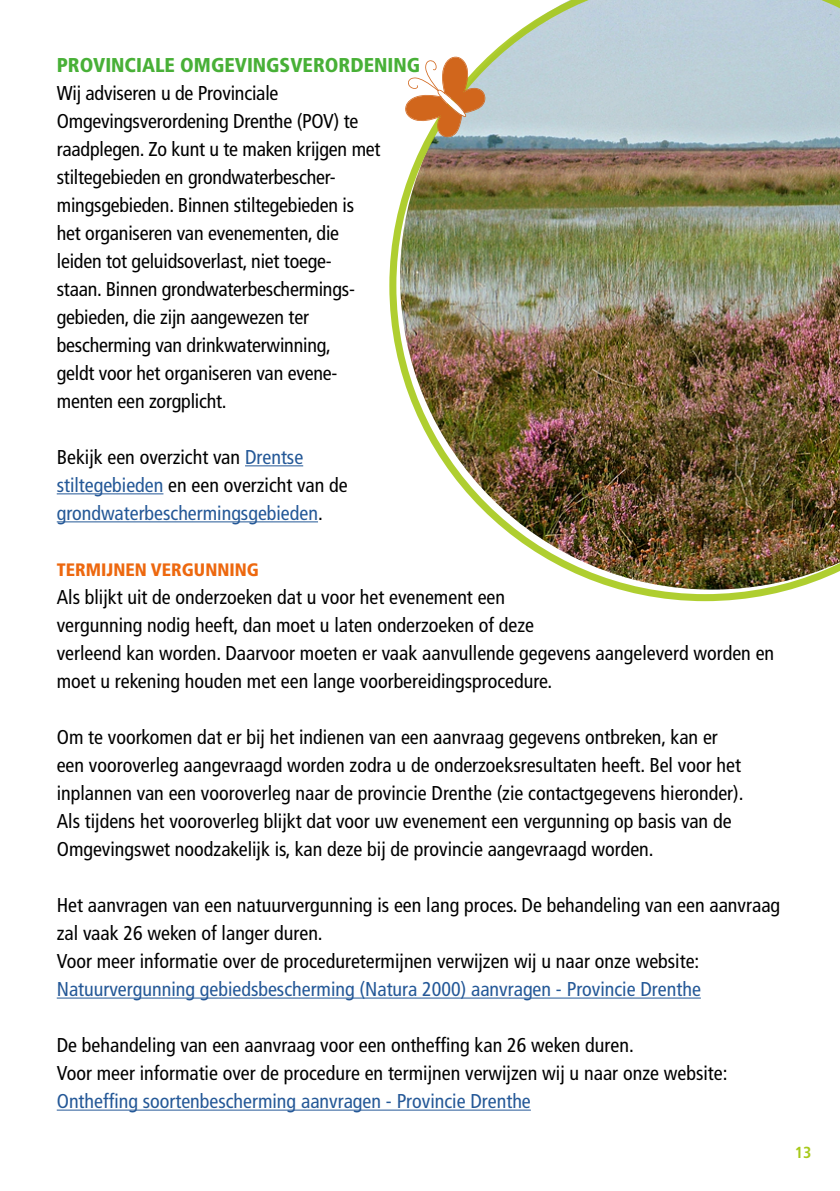
<style>
.page{position:relative;width:840px;height:1191px;background:#fff}
.page>*{position:absolute;margin:0;border:0;box-sizing:border-box;transform-origin:0 0}
.t1{font:condensed 20px/28px "Frutiger LT Std";color:#000}
.t2{font:condensed 20px "Frutiger LT Std";color:#245897}
.Tussenkop{font:900 condensed 20px "Frutiger LT Std";color:#48b037}
.Kaderkop{font:900 condensed 18px "Frutiger LT Std";color:#ed680f}
.t3{font:700 condensed 16px "Frutiger LT Std";color:#a7c919}
.s1{color:#245897}
.s2{color:#000}
</style>
<div class="page">
<img style="left:389px;top:0;width:450px;height:601px">
<hr style="left:245px;top:465px;width:58px;height:1px;background:#245897">
<hr style="left:57px;top:493px;width:106px;height:1px;background:#245897">
<hr style="left:57px;top:521px;width:261px;height:1px;background:#245897">
<hr style="left:57px;top:997px;width:643px;height:1px;background:#245897">
<hr style="left:57px;top:1109px;width:473px;height:1px;background:#245897">
<svg style="left:404px;top:56px;width:81px;height:82px"></svg>
<h2 class="Tussenkop" style="left:57px;top:53px;width:365px">PROVINCIALE OMGEVINGSVERORDENING</h2>
<p class="t1" style="left:57px;top:79px;width:325px">Wij adviseren u de Provinciale Omgevingsverordening Drenthe (POV) te raadplegen. Zo kunt u te maken krijgen met stiltegebieden en grondwaterbescher&shy;mingsgebieden. Binnen stiltegebieden is het organiseren van evenementen, die leiden tot geluidsoverlast, niet toege&shy;staan. Binnen grondwaterbeschermings&shy;gebieden, die zijn aangewezen ter bescherming van drinkwaterwinning,<br>geldt voor het organiseren van evene&shy;menten een zorgplicht.</p>
<p class="t1" style="left:57px;top:443px;width:292px">Bekijk een overzicht van <span class="s1">Drentse stiltegebieden</span> en een overzicht van de</p>
<p class="t2" style="left:57px;top:501px;width:267px">grondwaterbeschermingsgebieden<span class="s2">.</span></p>
<h3 class="Kaderkop" style="left:57px;top:559px;width:203px">TERMIJNEN VERGUNNING</h3>
<p class="t1" style="left:57px;top:583px;width:718px">Als blijkt uit de onderzoeken dat u voor het evenement een<br>vergunning nodig heeft, dan moet u laten onderzoeken of deze<br>verleend kan worden. Daarvoor moeten er vaak aanvullende gegevens aangeleverd worden en moet u rekening houden met een lange voorbereidingsprocedure.</p>
<p class="t1" style="left:57px;top:723px;width:688px">Om te voorkomen dat er bij het indienen van een aanvraag gegevens ontbreken, kan er een vooroverleg aangevraagd worden zodra u de onderzoeksresultaten heeft. Bel voor het inplannen van een vooroverleg naar de provincie Drenthe (zie contactgegevens hieronder).<br>Als tijdens het vooroverleg blijkt dat voor uw evenement een vergunning op basis van de Omgevingswet noodzakelijk is, kan deze bij de provincie aangevraagd worden.</p>
<p class="t1" style="left:57px;top:891px;width:724px">Het aanvragen van een natuurvergunning is een lang proces. De behandeling van een aanvraag zal vaak 26 weken of langer duren.<br>Voor meer informatie over de proceduretermijnen verwijzen wij u naar onze website:</p>
<p class="t2" style="left:57px;top:977px;width:645px">Natuurvergunning gebiedsbescherming (Natura 2000) aanvragen - Provincie Drenthe</p>
<p class="t1" style="left:57px;top:1031px;width:672px">De behandeling van een aanvraag voor een ontheffing kan 26 weken duren.<br>Voor meer informatie over de procedure en termijnen verwijzen wij u naar onze website:</p>
<p class="t2" style="left:57px;top:1089px;width:475px">Ontheffing soortenbescherming aanvragen - Provincie Drenthe</p>
<p class="t3" style="left:794px;top:1142px;width:18px">13</p>
</div>
